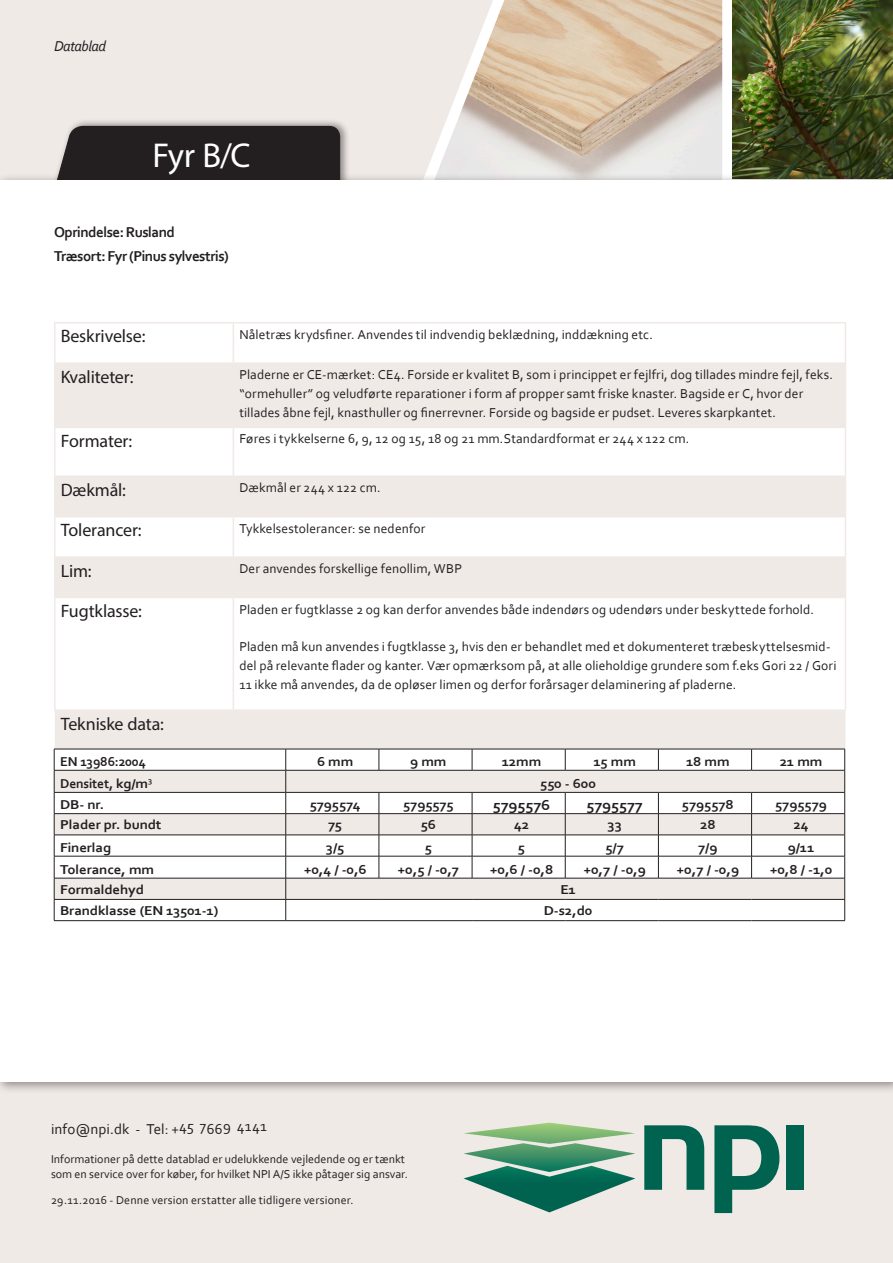
<style>
.page{position:relative;width:893px;height:1263px;background:#f0eae7}
.page>*{position:absolute;margin:0;border:0;box-sizing:border-box;transform-origin:0 0}
.Normal{font:34.65px "Myriad Pro";color:#fff}
.t1{font:18px "Myriad Pro";letter-spacing:-.01em;color:#231f20}
.Brød{font:700 15px "Corbel";letter-spacing:-.03em;color:#231f20}
.t2{font:15px "Corbel";letter-spacing:.005em;color:#231f20}
.Brød-2{font:700 15px "Corbel";letter-spacing:-.01em;color:#231f20;scale:1.1 1}
.t3{font:italic 15px "Corbel";letter-spacing:-.04em;color:#231f20}
.t4{font:13.5px/18.8px "Corbel";letter-spacing:.01em;color:#231f20}
.Brød-3{font:700 13.5px "Corbel";letter-spacing:-.01em;color:#231f20;scale:1.1 1}
.Brød-4{font:700 13.5px "Corbel";letter-spacing:-.01em;color:#231f20}
.t5{font:12px "Corbel";color:#231f20}
</style>
<div class="page">
<svg style="left:426px;top:0;width:306px;height:174px"></svg>
<div style="left:51px;top:118px;width:299px;height:87px;background:#231f20;opacity:.45"></div>
<svg style="left:52px;top:125px;width:289px;height:49px"></svg>
<div style="left:0;top:180px;width:893px;height:901px;background:#fff"></div>
<svg style="left:55px;top:364px;width:790px;height:385px;fill:#f0eae7"></svg>
<svg style="left:56px;top:598px;width:789px;height:111px"></svg>
<hr style="left:54px;top:322px;width:179px;height:1px;background:#f0eae7">
<hr style="left:54px;top:323px;width:2px;height:39px;background:#f0eae7">
<hr style="left:233px;top:322px;width:613px;height:1px;background:#f0eae7">
<hr style="left:233px;top:323px;width:1px;height:39px;background:#f0eae7">
<hr style="left:845px;top:323px;width:1px;height:39px;background:#f0eae7">
<hr style="left:54px;top:362px;width:179px;height:2px;background:#f0eae7">
<hr style="left:54px;top:364px;width:2px;height:63px;background:#f0eae7">
<hr style="left:233px;top:362px;width:613px;height:2px;background:#f0eae7">
<hr style="left:233px;top:364px;width:1px;height:63px;background:#f0eae7">
<hr style="left:845px;top:364px;width:1px;height:63px;background:#f0eae7">
<hr style="left:54px;top:427px;width:179px;height:1px;background:#f0eae7">
<hr style="left:54px;top:428px;width:2px;height:47px;background:#f0eae7">
<hr style="left:233px;top:427px;width:613px;height:1px;background:#f0eae7">
<hr style="left:233px;top:428px;width:1px;height:47px;background:#f0eae7">
<hr style="left:845px;top:428px;width:1px;height:47px;background:#f0eae7">
<hr style="left:54px;top:475px;width:179px;height:2px;background:#f0eae7">
<hr style="left:54px;top:477px;width:2px;height:39px;background:#f0eae7">
<hr style="left:233px;top:475px;width:613px;height:2px;background:#f0eae7">
<hr style="left:233px;top:477px;width:1px;height:39px;background:#f0eae7">
<hr style="left:845px;top:477px;width:1px;height:39px;background:#f0eae7">
<hr style="left:54px;top:516px;width:179px;height:1px;background:#f0eae7">
<hr style="left:54px;top:517px;width:2px;height:39px;background:#f0eae7">
<hr style="left:233px;top:516px;width:613px;height:1px;background:#f0eae7">
<hr style="left:233px;top:517px;width:1px;height:39px;background:#f0eae7">
<hr style="left:845px;top:517px;width:1px;height:39px;background:#f0eae7">
<hr style="left:54px;top:556px;width:179px;height:2px;background:#f0eae7">
<hr style="left:54px;top:558px;width:2px;height:39px;background:#f0eae7">
<hr style="left:233px;top:556px;width:613px;height:2px;background:#f0eae7">
<hr style="left:233px;top:558px;width:1px;height:39px;background:#f0eae7">
<hr style="left:845px;top:558px;width:1px;height:39px;background:#f0eae7">
<hr style="left:54px;top:597px;width:179px;height:1px;background:#f0eae7">
<hr style="left:54px;top:598px;width:2px;height:111px;background:#f0eae7">
<hr style="left:233px;top:597px;width:613px;height:1px;background:#f0eae7">
<hr style="left:233px;top:598px;width:1px;height:111px;background:#f0eae7">
<hr style="left:845px;top:598px;width:1px;height:111px;background:#f0eae7">
<hr style="left:54px;top:709px;width:179px;height:2px;background:#f0eae7">
<hr style="left:233px;top:709px;width:613px;height:2px;background:#f0eae7">
<hr style="left:286px;top:920px;width:93px;height:1px;background:#231f20">
<hr style="left:379px;top:920px;width:93px;height:1px;background:#231f20">
<hr style="left:472px;top:920px;width:93px;height:1px;background:#231f20">
<hr style="left:565px;top:920px;width:93px;height:1px;background:#231f20">
<hr style="left:658px;top:920px;width:94px;height:1px;background:#231f20">
<hr style="left:752px;top:920px;width:93px;height:1px;background:#231f20">
<hr style="left:54px;top:920px;width:232px;height:1px;background:#231f20">
<svg style="left:54px;top:749px;width:791px;height:171px"></svg>
<img style="left:732px;top:0;width:161px;height:179px">
<svg style="left:463px;top:1123px;width:172px;height:89px"></svg>
<svg style="left:644px;top:1125px;width:60px;height:65px"></svg>
<svg style="left:714px;top:1125px;width:65px;height:88px"></svg>
<div style="left:786px;top:1125px;width:18px;height:65px;background:#006350"></div>
<p class="t3" style="left:54px;top:37px;width:54px">Datablad</p>
<p class="Normal" style="left:152px;top:134px;width:100px">Fyr B/C</p>
<p class="Brød" style="left:54px;top:223px;width:123px">Oprindelse: Rusland</p>
<p class="Brød" style="left:54px;top:247px;width:176px">Træsort: Fyr (Pinus sylvestris)</p>
<p class="t1" style="left:61px;top:325px;width:86px">Beskrivelse:</p>
<p class="t4" style="left:239px;top:325px;width:415px">Nåletræs krydsfiner. Anvendes til indvendig beklædning, inddækning etc.</p>
<p class="t1" style="left:61px;top:365px;width:74px">Kvaliteter:</p>
<p class="t4" style="left:239px;top:365px;width:595px">Pladerne er CE-mærket: CE4. Forside er kvalitet B, som i princippet er fejlfri, dog tillades mindre fejl, feks. “ormehuller” og veludførte reparationer i form af propper samt friske knaster. Bagside er C, hvor der tillades åbne fejl, knasthuller og finerrevner. Forside og bagside er pudset. Leveres skarpkantet.</p>
<p class="t1" style="left:61px;top:430px;width:73px">Formater:</p>
<p class="t4" style="left:239px;top:429px;width:451px">Føres i tykkelserne 6, 9, 12 og 15, 18 og 21 mm.Standardformat er 244 x 122 cm.</p>
<p class="t1" style="left:61px;top:479px;width:67px">Dækmål:</p>
<p class="t4" style="left:239px;top:478px;width:143px">Dækmål er 244 x 122 cm.</p>
<p class="t1" style="left:61px;top:519px;width:82px">Tolerancer:</p>
<p class="t4" style="left:239px;top:518px;width:188px">Tykkelsestolerancer: se nedenfor</p>
<p class="t1" style="left:61px;top:559px;width:32px">Lim:</p>
<p class="t4" style="left:239px;top:559px;width:224px">Der anvendes forskellige fenollim, WBP</p>
<p class="t1" style="left:61px;top:600px;width:83px">Fugtklasse:</p>
<p class="t4" style="left:239px;top:599px;width:576px">Pladen er fugtklasse 2 og kan derfor anvendes både indendørs og udendørs under beskyttede forhold.</p>
<p class="t4" style="left:239px;top:637px;width:599px">Pladen må kun anvendes i fugtklasse 3, hvis den er behandlet med et dokumenteret træbeskyttelsesmid&shy;del på relevante flader og kanter. Vær opmærksom på, at alle olieholdige grundere som f.eks Gori 22 / Gori<br>11 ikke må anvendes, da de opløser limen og derfor forårsager delaminering af pladerne.</p>
<p class="t1" style="left:61px;top:712px;width:105px">Tekniske data:</p>
<p class="Brød-4" style="left:60px;top:753px;width:87px">EN 13986:2004</p>
<p class="Brød-3" style="left:317px;top:753px;width:35px">6 mm</p>
<p class="Brød-3" style="left:410px;top:753px;width:35px">9 mm</p>
<p class="Brød-3" style="left:502px;top:753px;width:38px">12mm</p>
<p class="Brød-3" style="left:593px;top:753px;width:40px">15 mm</p>
<p class="Brød-3" style="left:686px;top:753px;width:41px">18 mm</p>
<p class="Brød-3" style="left:780px;top:753px;width:40px">21 mm</p>
<p class="Brød-4" style="left:60px;top:775px;width:94px">Densitet, kg/m<sup>3</sup></p>
<p class="Brød-3" style="left:540px;top:775px;width:52px">550 - 600</p>
<p class="Brød-3" style="left:60px;top:796px;width:41px">DB- nr.</p>
<p class="Brød-3" style="left:310px;top:796px;width:48px">5795574</p>
<p class="Brød-3" style="left:403px;top:796px;width:47px">5795575</p>
<p class="Brød-2" style="left:493px;top:796px;width:54px">5795576</p>
<p class="Brød-2" style="left:586px;top:796px;width:53px">5795577</p>
<p class="Brød-3" style="left:682px;top:796px;width:49px">5795578</p>
<p class="Brød-3" style="left:775px;top:796px;width:49px">5795579</p>
<p class="Brød-3" style="left:60px;top:816px;width:94px">Plader pr. bundt</p>
<p class="Brød-3" style="left:328px;top:816px;width:14px">75</p>
<p class="Brød-3" style="left:421px;top:816px;width:15px">56</p>
<p class="Brød-3" style="left:514px;top:816px;width:15px">42</p>
<p class="Brød-3" style="left:608px;top:816px;width:15px">33</p>
<p class="Brød-3" style="left:700px;top:816px;width:16px">28</p>
<p class="Brød-3" style="left:793px;top:816px;width:15px">24</p>
<p class="Brød-3" style="left:60px;top:839px;width:48px">Finerlag</p>
<p class="Brød-3" style="left:326px;top:839px;width:18px">3/5</p>
<p class="Brød-3" style="left:425px;top:839px;width:8px">5</p>
<p class="Brød-3" style="left:518px;top:839px;width:8px">5</p>
<p class="Brød-3" style="left:605px;top:839px;width:18px">5/7</p>
<p class="Brød-3" style="left:698px;top:839px;width:19px">7/9</p>
<p class="Brød-3" style="left:788px;top:839px;width:26px">9/11</p>
<p class="Brød-3" style="left:60px;top:861px;width:87px">Tolerance, mm</p>
<p class="Brød-3" style="left:304px;top:861px;width:59px">+0,4 / -0,6</p>
<p class="Brød-3" style="left:398px;top:861px;width:58px">+0,5 / -0,7</p>
<p class="Brød-3" style="left:490px;top:861px;width:59px">+0,6 / -0,8</p>
<p class="Brød-3" style="left:583px;top:861px;width:58px">+0,7 / -0,9</p>
<p class="Brød-3" style="left:677px;top:861px;width:58px">+0,7 / -0,9</p>
<p class="Brød-3" style="left:770px;top:861px;width:59px">+0,8 / -1,0</p>
<p class="Brød-3" style="left:60px;top:881px;width:78px">Formaldehyd</p>
<p class="Brød-3" style="left:560px;top:881px;width:16px">E1</p>
<p class="Brød-3" style="left:60px;top:902px;width:145px">Brandklasse (EN 13501-1)</p>
<p class="Brød-3" style="left:544px;top:902px;width:46px">D-s2,d0</p>
<p class="t2" style="left:51px;top:1119px;width:217px">info@npi.dk - Tel: +45 7669 4141</p>
<p class="t5" style="left:51px;top:1152px;width:356px">Informationer på dette datablad er udelukkende vejledende og er tænkt</p>
<p class="t5" style="left:51px;top:1166px;width:358px">som en service over for køber, for hvilket NPI A/S ikke påtager sig ansvar.</p>
<p class="t5" style="left:51px;top:1192px;width:304px">29.11.2016 - Denne version erstatter alle tidligere versioner.</p>
</div>
